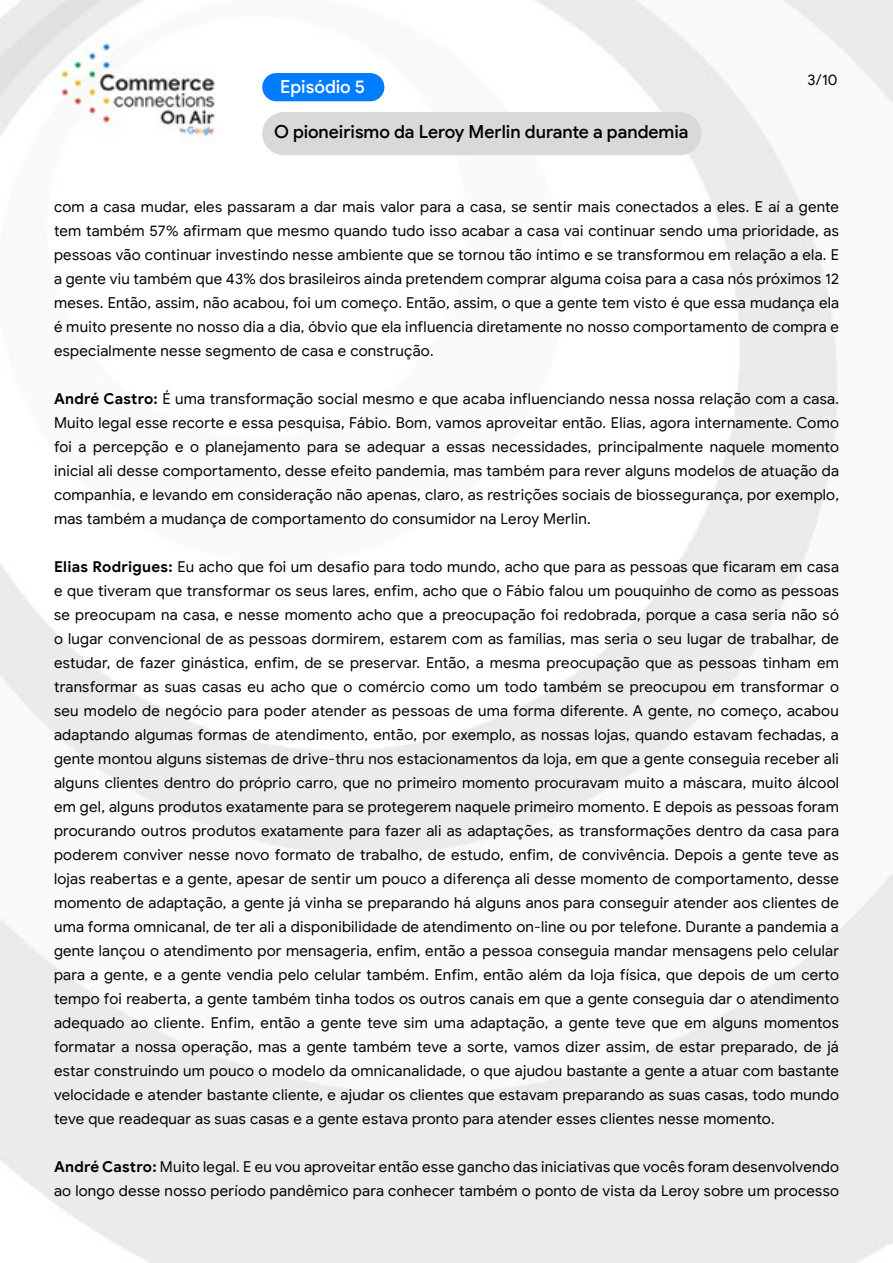
<style>
.page{position:relative;width:893px;height:1263px;background:#fff}
.page>*{position:absolute;margin:0;border:0;box-sizing:border-box;transform-origin:0 0}
.t1{font:500 18px "Google Sans Display";color:#000}
.t2{font:500 18px "Google Sans Display";color:#fff}
.t3{font:15px/24px "Google Sans";letter-spacing:.015em;color:#000;text-align:justify}
.t4{font:15px "Google Sans Display";color:#000}
.s1{font-weight:700}
</style>
<div class="page">
<img style="left:0;top:0;width:893px;height:1263px">
<div style="left:262px;top:73px;width:122px;height:28px;background:#007dff;border-radius:14px"></div>
<div style="left:262px;top:112px;width:440px;height:43px;background:#d9d9d9;border-radius:22px"></div>
<p class="t2" style="left:280px;top:76px;width:86px">Episódio 5</p>
<p class="t1" style="left:274px;top:121px;width:416px">O pioneirismo da Leroy Merlin durante a pandemia</p>
<p class="t4" style="left:807px;top:70px;width:31px">3/10</p>
<p class="t3" style="left:54px;top:195px;width:787px">com a casa mudar, eles passaram a dar mais valor para a casa, se sentir mais conectados a eles. E aí a gente tem também 57% afirmam que mesmo quando tudo isso acabar a casa vai continuar sendo uma prioridade, as pessoas vão continuar investindo nesse ambiente que se tornou tão íntimo e se transformou em relação a ela. E a gente viu também que 43% dos brasileiros ainda pretendem comprar alguma coisa para a casa nós próximos 12 meses. Então, assim, não acabou, foi um começo. Então, assim, o que a gente tem visto é que essa mudança ela é muito presente no nosso dia a dia, óbvio que ela influencia diretamente no nosso comportamento de compra e especialmente nesse segmento de casa e construção.</p>
<p class="t3" style="left:54px;top:387px;width:786px"><span class="s1">André Castro:</span> É uma transformação social mesmo e que acaba influenciando nessa nossa relação com a casa.<br>Muito legal esse recorte e essa pesquisa, Fábio. Bom, vamos aproveitar então. Elias, agora internamente. Como foi a percepção e o planejamento para se adequar a essas necessidades, principalmente naquele momento inicial ali desse comportamento, desse efeito pandemia, mas também para rever alguns modelos de atuação da companhia, e levando em consideração não apenas, claro, as restrições sociais de biossegurança, por exemplo, mas também a mudança de comportamento do consumidor na Leroy Merlin.</p>
<p class="t3" style="left:54px;top:555px;width:787px"><span class="s1">Elias Rodrigues:</span> Eu acho que foi um desafio para todo mundo, acho que para as pessoas que ficaram em casa e que tiveram que transformar os seus lares, enfim, acho que o Fábio falou um pouquinho de como as pessoas se preocupam na casa, e nesse momento acho que a preocupação foi redobrada, porque a casa seria não só o lugar convencional de as pessoas dormirem, estarem com as famílias, mas seria o seu lugar de trabalhar, de estudar, de fazer ginástica, enfim, de se preservar. Então, a mesma preocupação que as pessoas tinham em transformar as suas casas eu acho que o comércio como um todo também se preocupou em transformar o seu modelo de negócio para poder atender as pessoas de uma forma diferente. A gente, no começo, acabou adaptando algumas formas de atendimento, então, por exemplo, as nossas lojas, quando estavam fechadas, a gente montou alguns sistemas de drive-thru nos estacionamentos da loja, em que a gente conseguia receber ali alguns clientes dentro do próprio carro, que no primeiro momento procuravam muito a máscara, muito álcool em gel, alguns produtos exatamente para se protegerem naquele primeiro momento. E depois as pessoas foram procurando outros produtos exatamente para fazer ali as adaptações, as transformações dentro da casa para poderem conviver nesse novo formato de trabalho, de estudo, enfim, de convivência. Depois a gente teve as lojas reabertas e a gente, apesar de sentir um pouco a diferença ali desse momento de comportamento, desse momento de adaptação, a gente já vinha se preparando há alguns anos para conseguir atender aos clientes de uma forma omnicanal, de ter ali a disponibilidade de atendimento on-line ou por telefone. Durante a pandemia a gente lançou o atendimento por mensageria, enfim, então a pessoa conseguia mandar mensagens pelo celular para a gente, e a gente vendia pelo celular também. Enfim, então além da loja física, que depois de um certo tempo foi reaberta, a gente também tinha todos os outros canais em que a gente conseguia dar o atendimento adequado ao cliente. Enfim, então a gente teve sim uma adaptação, a gente teve que em alguns momentos formatar a nossa operação, mas a gente também teve a sorte, vamos dizer assim, de estar preparado, de já estar construindo um pouco o modelo da omnicanalidade, o que ajudou bastante a gente a atuar com bastante velocidade e atender bastante cliente, e ajudar os clientes que estavam preparando as suas casas, todo mundo teve que readequar as suas casas e a gente estava pronto para atender esses clientes nesse momento.</p>
<p class="t3" style="left:54px;top:1155px;width:787px"><span class="s1">André Castro:</span> Muito legal. E eu vou aproveitar então esse gancho das iniciativas que vocês foram desenvolvendo ao longo desse nosso período pandêmico para conhecer também o ponto de vista da Leroy sobre um processo</p>
</div>
